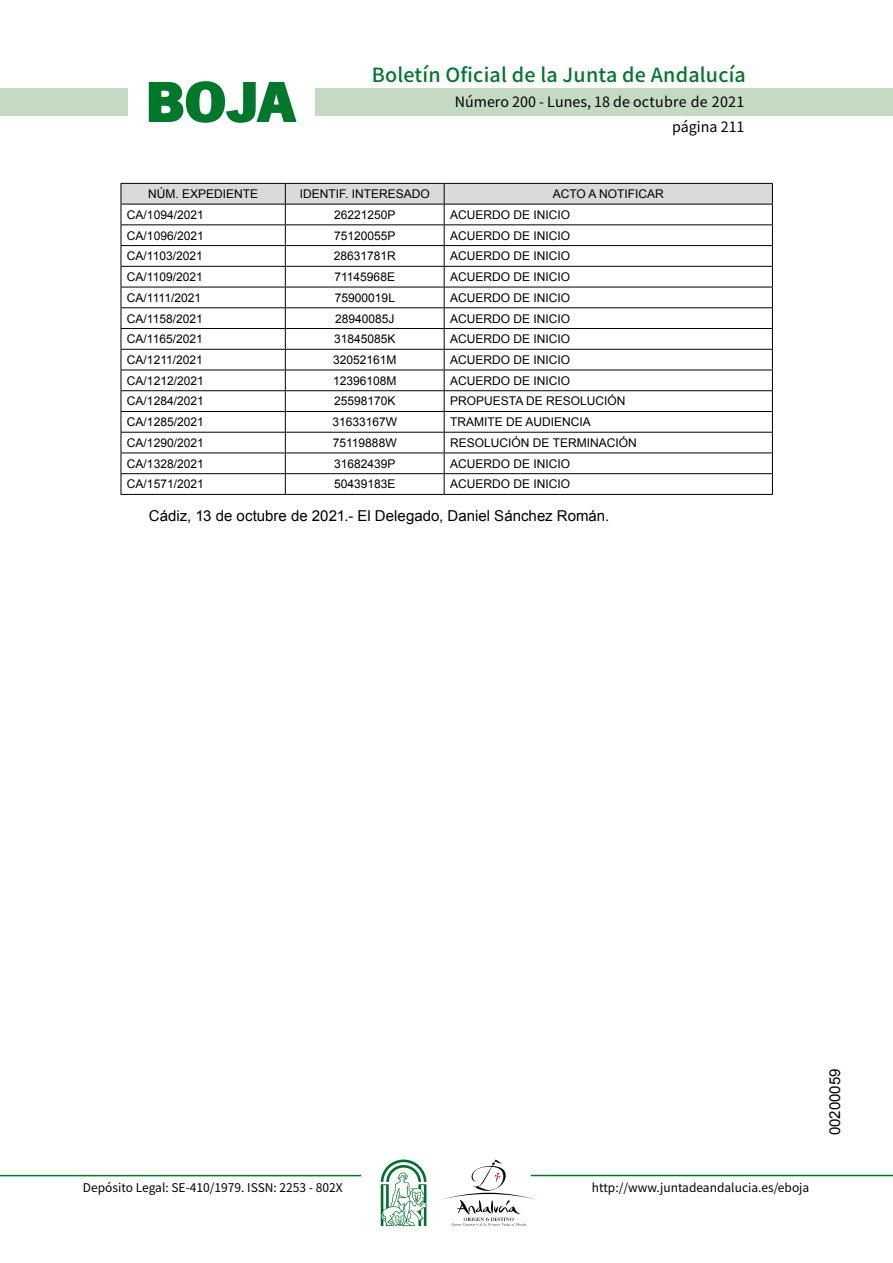
<style>
.page{position:relative;width:893px;height:1263px;background:#fff}
.page>*{position:absolute;margin:0;border:0;box-sizing:border-box;transform-origin:0 0}
.t1{font:700 57.75px "News Got T";color:#00782c;scale:1.14 1}
.t2{font:500 19.5px "Noto Sans HK";letter-spacing:.01em;color:#00782c}
.t3{font:15px "Arial";color:#000}
.t4{font:14.25px/24.5px "Noto Sans HK";color:#000;text-align:right}
.t5{font:12px "Arial";color:#000}
.t6{font:12px "Noto Sans HK";color:#000}
</style>
<div class="page">
<div style="left:315px;top:88px;width:577px;height:28px;background:#c5dac3"></div>
<div style="left:0;top:88px;width:128px;height:28px;background:#c5dac3"></div>
<hr style="left:0;top:1175px;width:361px;height:1px;background:#00782c">
<hr style="left:531px;top:1175px;width:361px;height:1px;background:#00782c">
<svg style="left:148px;top:81px;width:149px;height:42px"></svg>
<svg style="left:442px;top:1159px;width:100px;height:67px"></svg>
<svg style="left:381px;top:1160px;width:45px;height:66px"></svg>
<svg style="left:121px;top:183px;width:652px;height:311px"></svg>
<hr style="left:121px;top:494px;width:164px;height:1px;background:#000">
<hr style="left:285px;top:494px;width:159px;height:1px;background:#000">
<hr style="left:444px;top:494px;width:328px;height:1px;background:#000">
<h1 class="t1" style="left:145px;top:68px;width:133px">BOJA</h1>
<h2 class="t2" style="left:372px;top:64px;width:375px">Boletín Oficial de la Junta de Andalucía</h2>
<p class="t4" style="left:455px;top:90px;width:291px">Número 200 - Lunes, 18 de octubre de 2021 página 211</p>
<p class="t5" style="left:148px;top:186px;width:112px">NÚM. EXPEDIENTE</p>
<p class="t5" style="left:300px;top:186px;width:132px">IDENTIF. INTERESADO</p>
<p class="t5" style="left:552px;top:186px;width:113px">ACTO A NOTIFICAR</p>
<p class="t5" style="left:127px;top:207px;width:78px">CA/1094/2021</p>
<p class="t5" style="left:334px;top:207px;width:63px">26221250P</p>
<p class="t5" style="left:450px;top:207px;width:122px">ACUERDO DE INICIO</p>
<p class="t5" style="left:127px;top:228px;width:78px">CA/1096/2021</p>
<p class="t5" style="left:334px;top:228px;width:63px">75120055P</p>
<p class="t5" style="left:450px;top:228px;width:122px">ACUERDO DE INICIO</p>
<p class="t5" style="left:127px;top:248px;width:77px">CA/1103/2021</p>
<p class="t5" style="left:334px;top:248px;width:64px">28631781R</p>
<p class="t5" style="left:450px;top:248px;width:122px">ACUERDO DE INICIO</p>
<p class="t5" style="left:127px;top:269px;width:77px">CA/1109/2021</p>
<p class="t5" style="left:334px;top:269px;width:62px">71145968E</p>
<p class="t5" style="left:450px;top:269px;width:122px">ACUERDO DE INICIO</p>
<p class="t5" style="left:127px;top:290px;width:76px">CA/1111/2021</p>
<p class="t5" style="left:335px;top:290px;width:62px">75900019L</p>
<p class="t5" style="left:450px;top:290px;width:122px">ACUERDO DE INICIO</p>
<p class="t5" style="left:127px;top:310px;width:77px">CA/1158/2021</p>
<p class="t5" style="left:335px;top:310px;width:61px">28940085J</p>
<p class="t5" style="left:450px;top:310px;width:122px">ACUERDO DE INICIO</p>
<p class="t5" style="left:127px;top:331px;width:77px">CA/1165/2021</p>
<p class="t5" style="left:334px;top:331px;width:63px">31845085K</p>
<p class="t5" style="left:450px;top:331px;width:122px">ACUERDO DE INICIO</p>
<p class="t5" style="left:127px;top:352px;width:77px">CA/1211/2021</p>
<p class="t5" style="left:333px;top:352px;width:65px">32052161M</p>
<p class="t5" style="left:450px;top:352px;width:122px">ACUERDO DE INICIO</p>
<p class="t5" style="left:127px;top:373px;width:78px">CA/1212/2021</p>
<p class="t5" style="left:333px;top:373px;width:65px">12396108M</p>
<p class="t5" style="left:450px;top:373px;width:122px">ACUERDO DE INICIO</p>
<p class="t5" style="left:127px;top:393px;width:78px">CA/1284/2021</p>
<p class="t5" style="left:334px;top:393px;width:63px">25598170K</p>
<p class="t5" style="left:450px;top:393px;width:177px">PROPUESTA DE RESOLUCIÓN</p>
<p class="t5" style="left:127px;top:414px;width:78px">CA/1285/2021</p>
<p class="t5" style="left:332px;top:414px;width:66px">31633167W</p>
<p class="t5" style="left:450px;top:414px;width:142px">TRAMITE DE AUDIENCIA</p>
<p class="t5" style="left:127px;top:435px;width:78px">CA/1290/2021</p>
<p class="t5" style="left:333px;top:435px;width:65px">75119888W</p>
<p class="t5" style="left:450px;top:435px;width:188px">RESOLUCIÓN DE TERMINACIÓN</p>
<p class="t5" style="left:127px;top:456px;width:78px">CA/1328/2021</p>
<p class="t5" style="left:334px;top:456px;width:63px">31682439P</p>
<p class="t5" style="left:450px;top:456px;width:122px">ACUERDO DE INICIO</p>
<p class="t5" style="left:127px;top:476px;width:78px">CA/1571/2021</p>
<p class="t5" style="left:334px;top:476px;width:63px">50439183E</p>
<p class="t5" style="left:450px;top:476px;width:122px">ACUERDO DE INICIO</p>
<p class="t3" style="left:149px;top:506px;width:462px">Cádiz, 13 de octubre de 2021.- El Delegado, Daniel Sánchez Román.</p>
<p class="t6" style="left:83px;top:1181px;width:261px">Depósito Legal: SE-410/1979. ISSN: 2253 - 802X</p>
<p class="t6" style="left:592px;top:1181px;width:219px">http://www.juntadeandalucia.es/eboja</p>
<p class="t3" style="left:825px;top:1135px;width:68px;rotate:-90deg">00200059</p>
</div>
